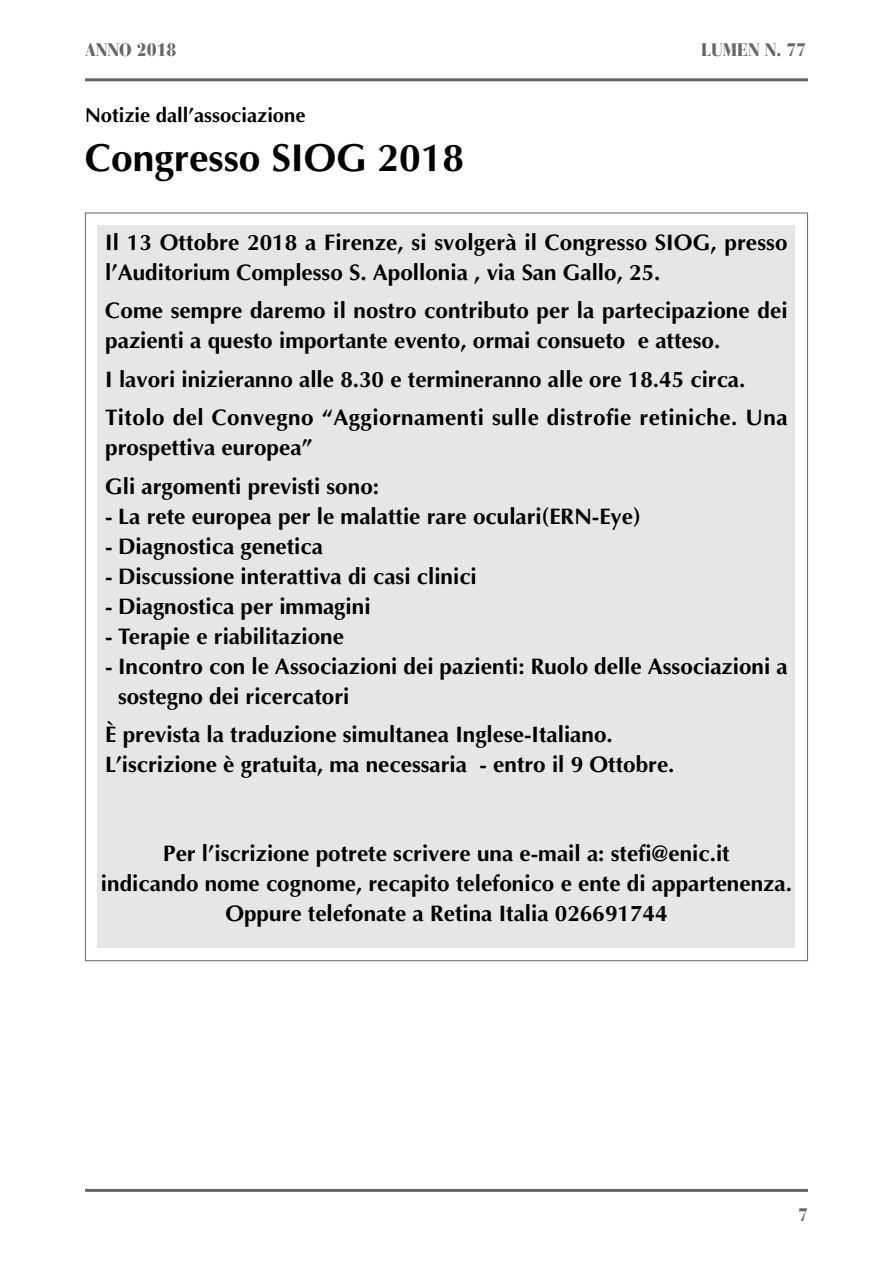
<style>
.page{position:relative;width:893px;height:1263px;background:#fff}
.page>*{position:absolute;margin:0;border:0;box-sizing:border-box;transform-origin:0 0}
.t1{font:700 39px "Optima";color:#000}
.t2{font:700 22.5px/30px "Optima";color:#000}
.t3{font:700 22.5px/38.5px "Optima";letter-spacing:.02em;color:#000}
.t4{font:700 20.25px "Optima";color:#000}
.t5{font:900 18px "Bauer Bodoni";color:#666;scale:.9 1}
</style>
<div class="page">
<hr style="left:85px;top:78px;width:723px;height:3px;background:#666">
<hr style="left:85px;top:1189px;width:723px;height:3px;background:#666">
<div style="left:98px;top:225px;width:697px;height:723px;background:#e6e6e6"></div>
<p class="t5" style="left:85px;top:39px;width:103px">ANNO 2018</p>
<p class="t5" style="left:701px;top:39px;width:118px">LUMEN N. 77</p>
<p class="t4" style="left:85px;top:103px;width:222px">Notizie dall’associazione</p>
<h1 class="t1" style="left:85px;top:135px;width:381px">Congresso SIOG 2018</h1>
<p class="t2" style="left:105px;top:227px;width:684px">Il 13 Ottobre 2018 a Firenze, si svolgerà il Congresso SIOG, presso l’Auditorium Complesso S. Apollonia , via San Gallo, 25.</p>
<p class="t2" style="left:105px;top:296px;width:684px">Come sempre daremo il nostro contributo per la partecipazione dei pazienti a questo importante evento, ormai consueto e atteso.</p>
<p class="t3" style="left:105px;top:360px;width:684px">I lavori inizieranno alle 8.30 e termineranno alle ore 18.45 circa.<br>Titolo del Convegno “Aggiornamenti sulle distrofie retiniche. Una</p>
<p class="t2" style="left:105px;top:429px;width:275px;line-height:38.5px">prospettiva europea”<br>Gli argomenti previsti sono:</p>
<p class="t2" style="left:105px;top:501px;width:537px">- La rete europea per le malattie rare oculari(ERN-Eye)</p>
<p class="t2" style="left:105px;top:531px;width:219px">- Diagnostica genetica</p>
<p class="t2" style="left:105px;top:561px;width:373px">- Discussione interattiva di casi clinici</p>
<p class="t2" style="left:105px;top:591px;width:267px">- Diagnostica per immagini</p>
<p class="t2" style="left:105px;top:621px;width:240px">- Terapie e riabilitazione</p>
<p class="t2" style="left:118px;top:651px;width:671px;text-indent:-13px">- Incontro con le Associazioni dei pazienti: Ruolo delle Associazioni a sostegno dei ricercatori</p>
<p class="t2" style="left:105px;top:720px;width:571px">È prevista la traduzione simultanea Inglese-Italiano.<br>L’iscrizione è gratuita, ma necessaria - entro il 9 Ottobre.</p>
<p class="t2" style="left:101px;top:838px;width:692px;text-align:center">Per l’iscrizione potrete scrivere una e-mail a: stefi@enic.it<br>indicando nome cognome, recapito telefonico e ente di appartenenza.<br>Oppure telefonate a Retina Italia 026691744</p>
<p class="t5" style="left:798px;top:1204px;width:13px">7</p>
</div>
